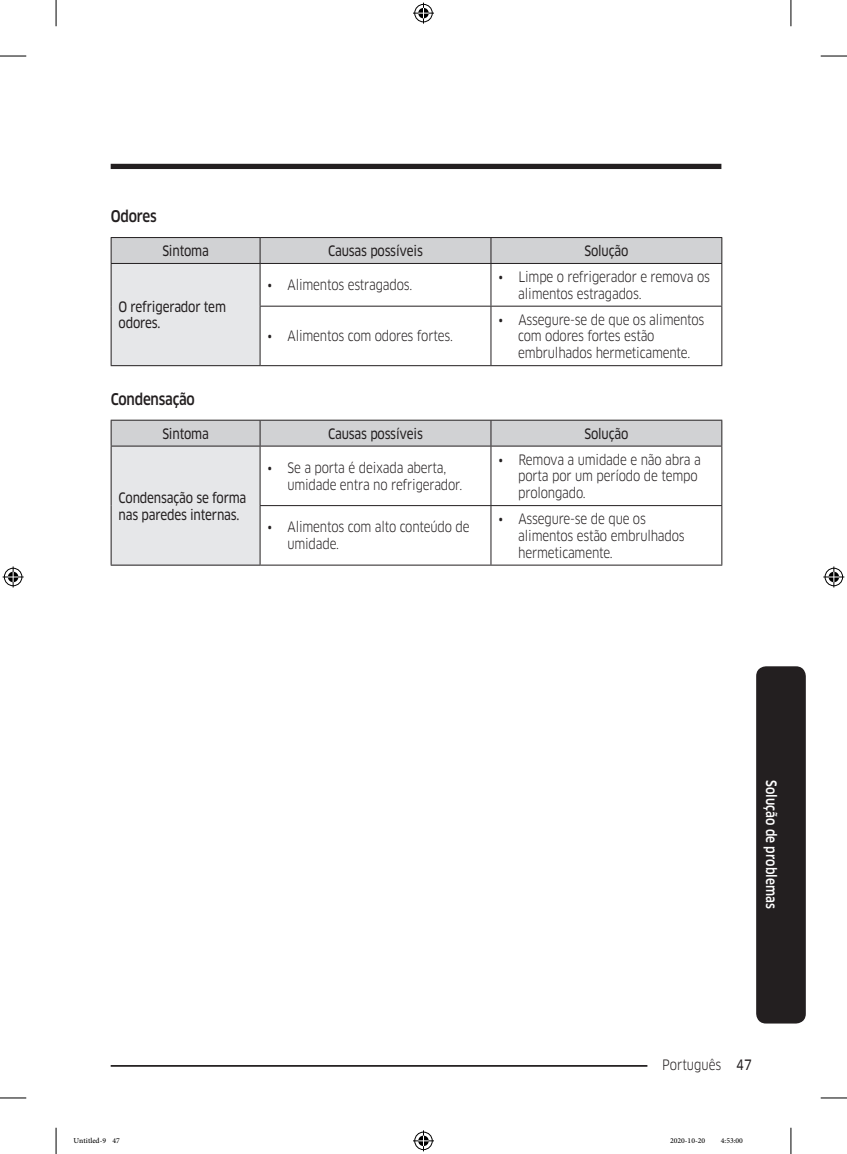
<style>
.page{position:relative;width:847px;height:1154px;background:#fff}
.page>*{position:absolute;margin:0;border:0;box-sizing:border-box;transform-origin:0 0}
.t1{font:500 15.75px "Samsung Clan Pro";letter-spacing:-.015em;color:#231f20;scale:.85 1}
.t2{font:14px/16.8px "Samsung Clan Pro";letter-spacing:-.015em;color:#231f20;scale:.85 1}
.t3{font:14px/16.8px "Samsung Clan Pro News";letter-spacing:-.015em;color:#231f20;scale:.85 1}
.t4{font:500 14px "Samsung Clan Pro";color:#fff;scale:.85 1}
.t5{font:10.5px "Adobe Arabic";color:#000}
.s1{font-family:"Samsung Clan Pro News"}
</style>
<div class="page">
<div style="left:111px;top:164px;width:610px;height:5px;background:#231f20"></div>
<hr style="left:111px;top:1065px;width:610px;height:2px;background:#231f20">
<div style="left:647px;top:1055px;width:89px;height:17px;background:#fff"></div>
<div style="left:755px;top:666px;width:50px;height:357px;background:#231f20;border-radius:10px"></div>
<div style="left:111px;top:263px;width:149px;height:103px;background:#e6e7e9"></div>
<hr style="left:111px;top:237px;width:149px;height:1px;background:#231f20">
<hr style="left:260px;top:237px;width:231px;height:1px;background:#231f20">
<hr style="left:491px;top:237px;width:231px;height:1px;background:#231f20">
<div style="left:111px;top:238px;width:611px;height:25px;background:#d1d2d4"></div>
<hr style="left:111px;top:263px;width:149px;height:1px;background:#231f20">
<hr style="left:111px;top:264px;width:1px;height:42px;background:#231f20">
<hr style="left:260px;top:263px;width:231px;height:1px;background:#231f20">
<hr style="left:259px;top:264px;width:1px;height:42px;background:#231f20">
<hr style="left:491px;top:263px;width:231px;height:1px;background:#231f20">
<hr style="left:490px;top:264px;width:1px;height:42px;background:#231f20">
<hr style="left:721px;top:264px;width:1px;height:42px;background:#231f20">
<hr style="left:111px;top:306px;width:1px;height:59px;background:#231f20">
<hr style="left:259px;top:306px;width:232px;height:1px;background:#231f20">
<hr style="left:259px;top:307px;width:1px;height:58px;background:#231f20">
<hr style="left:491px;top:306px;width:231px;height:1px;background:#231f20">
<hr style="left:490px;top:307px;width:1px;height:58px;background:#231f20">
<hr style="left:721px;top:307px;width:1px;height:58px;background:#231f20">
<hr style="left:111px;top:365px;width:149px;height:1px;background:#231f20">
<hr style="left:260px;top:365px;width:231px;height:1px;background:#231f20">
<hr style="left:491px;top:365px;width:231px;height:1px;background:#231f20">
<div style="left:111px;top:446px;width:149px;height:119px;background:#e6e7e9"></div>
<svg style="left:111px;top:420px;width:611px;height:26px;background:#c8c9cb"></svg>
<hr style="left:111px;top:446px;width:149px;height:1px;background:#231f20">
<hr style="left:111px;top:446px;width:1px;height:60px;background:#231f20">
<hr style="left:260px;top:446px;width:231px;height:1px;background:#231f20">
<hr style="left:259px;top:446px;width:1px;height:59px;background:#231f20">
<hr style="left:491px;top:446px;width:231px;height:1px;background:#231f20">
<hr style="left:490px;top:446px;width:1px;height:59px;background:#231f20">
<hr style="left:721px;top:446px;width:1px;height:59px;background:#231f20">
<hr style="left:111px;top:506px;width:1px;height:59px;background:#231f20">
<hr style="left:259px;top:505px;width:232px;height:1px;background:#231f20">
<hr style="left:259px;top:506px;width:1px;height:59px;background:#231f20">
<hr style="left:491px;top:505px;width:231px;height:1px;background:#231f20">
<hr style="left:490px;top:506px;width:1px;height:59px;background:#231f20">
<hr style="left:721px;top:506px;width:1px;height:59px;background:#231f20">
<hr style="left:111px;top:565px;width:149px;height:1px;background:#231f20">
<hr style="left:260px;top:565px;width:231px;height:1px;background:#231f20">
<hr style="left:491px;top:565px;width:231px;height:1px;background:#231f20">
<svg style="left:0;top:56px;width:26px;height:1px"></svg>
<svg style="left:820px;top:56px;width:26px;height:1px"></svg>
<svg style="left:0;top:1097px;width:26px;height:1px"></svg>
<svg style="left:820px;top:1097px;width:26px;height:1px"></svg>
<svg style="left:56px;top:0;width:1px;height:26px"></svg>
<svg style="left:56px;top:1128px;width:1px;height:26px"></svg>
<svg style="left:790px;top:0;width:1px;height:26px"></svg>
<svg style="left:790px;top:1128px;width:1px;height:26px"></svg>
<svg style="left:413px;top:3px;width:21px;height:21px"></svg>
<svg style="left:413px;top:1130px;width:21px;height:21px"></svg>
<svg style="left:3px;top:566px;width:21px;height:21px"></svg>
<svg style="left:823px;top:566px;width:21px;height:21px"></svg>
<p class="t1" style="left:111px;top:207px;width:56px">Odores</p>
<p class="t3" style="left:162px;top:242px;width:56px">Sintoma</p>
<p class="t3" style="left:328px;top:242px;width:113px">Causas possíveis</p>
<p class="t3" style="left:584px;top:242px;width:53px">Solução</p>
<p class="t3" style="left:118px;top:298px;width:128px">O refrigerador tem odores.</p>
<p class="t2" style="left:267px;top:277px;width:172px">• Alimentos estragados.</p>
<p class="t2" style="left:518px;top:268px;width:227px;text-indent:-20px">• Limpe o refrigerador e remova os alimentos estragados.</p>
<p class="t2" style="left:267px;top:328px;width:219px">• Alimentos com odores fortes.</p>
<p class="t2" style="left:518px;top:311px;width:220px;text-indent:-20px">• Assegure-se de que os alimentos com odores fortes estão embrulhados hermeticamente.</p>
<p class="t1" style="left:111px;top:390px;width:101px">Condensação</p>
<p class="t3" style="left:162px;top:425px;width:56px">Sintoma</p>
<p class="t3" style="left:328px;top:425px;width:113px">Causas possíveis</p>
<p class="t3" style="left:584px;top:425px;width:53px">Solução</p>
<p class="t3" style="left:118px;top:489px;width:152px">Condensação se forma nas paredes internas.</p>
<p class="t2" style="left:287px;top:459px;width:207px;text-indent:-20px">• Se a porta é deixada aberta, umidade entra no refrigerador.</p>
<p class="t2" style="left:518px;top:451px;width:216px;text-indent:-20px">• Remova a umidade e não abra a porta por um período de tempo prolongado.</p>
<p class="t2" style="left:287px;top:519px;width:216px;text-indent:-20px">• Alimentos com alto conteúdo de umidade.</p>
<p class="t2" style="left:518px;top:510px;width:197px;text-indent:-20px">• Assegure-se de que os alimentos estão embrulhados hermeticamente.</p>
<p class="t4" style="left:779px;top:780px;width:152px;rotate:90deg">Solução de problemas</p>
<p class="t2" style="left:662px;top:1056px;width:107px">Português <span class="s1">47</span></p>
<p class="t5" style="left:74px;top:1133px;width:48px">Untitled-9 47</p>
<p class="t5" style="left:669px;top:1133px;width:37px">2020-10-20</p>
<p class="t5" style="left:720px;top:1133px;width:24px">4:53:00</p>
</div>
